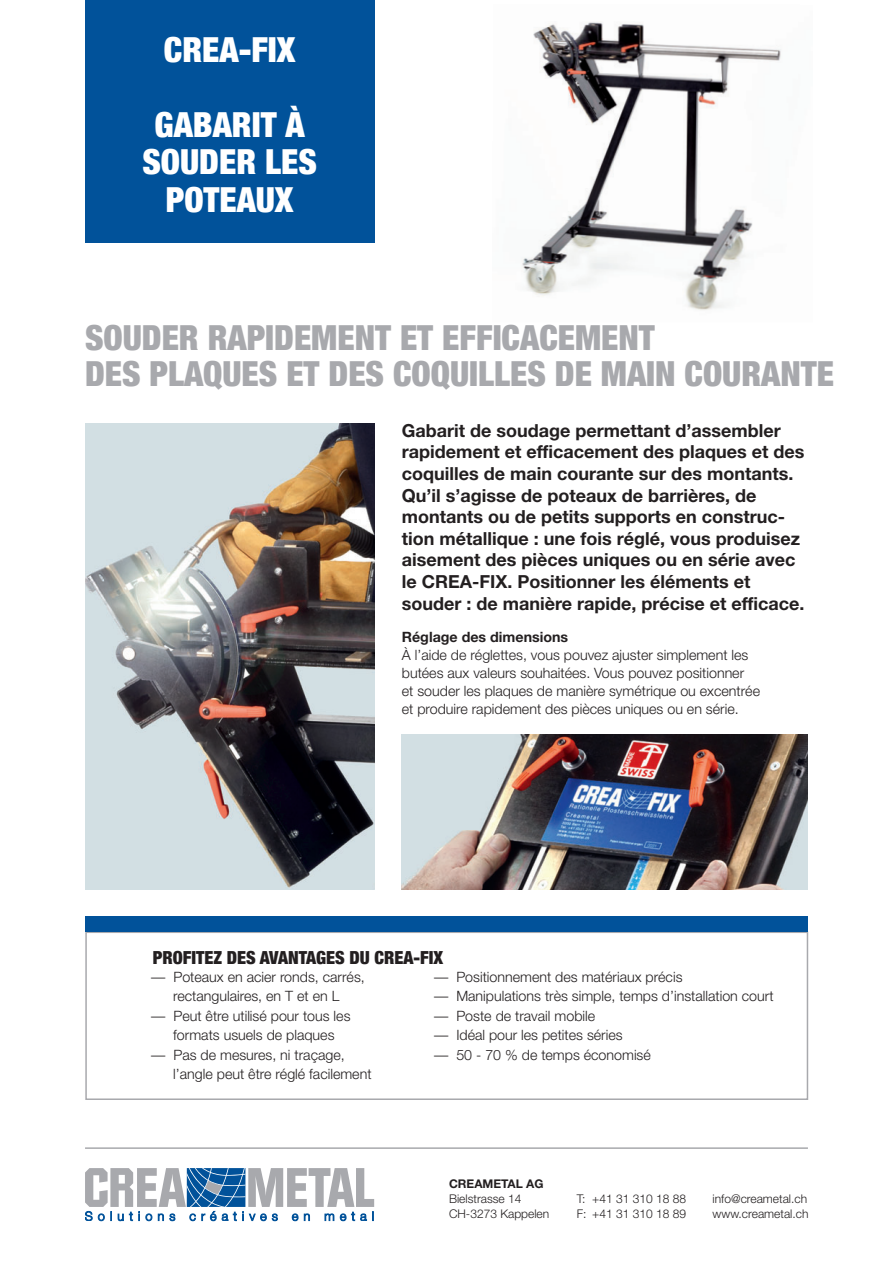
<style>
.page{position:relative;width:893px;height:1263px;background:#fff}
.page>*{position:absolute;margin:0;border:0;box-sizing:border-box;transform-origin:0 0}
.t1{font:900 condensed 34.5px/36px "Helvetica Neue";color:#a8a9ad}
.t2{font:900 condensed 34.5px/75px "Helvetica Neue";color:#fff}
.t3{font:700 18px/21.6px "Helvetica Neue";color:#231f20}
.t4{font:900 condensed 18px "Helvetica Neue";color:#231f20}
.t5{font:300 14.25px/19.5px "Helvetica Neue";color:#231f20;text-align:center}
.t6{font:700 14.25px "Helvetica Neue";color:#231f20}
.t7{font:300 12px/14.9px "Helvetica Neue";color:#231f20}
.t8{font:700 12px "Helvetica Neue";color:#231f20}
</style>
<div class="page">
<svg style="left:85px;top:1168px;width:289px;height:53px"></svg>
<div style="left:85px;top:931px;width:723px;height:169px;border:2px solid #a8a9ad"></div>
<div style="left:85px;top:916px;width:723px;height:15px;background:#01529a"></div>
<img style="left:85px;top:424px;width:289px;height:465px">
<img style="left:402px;top:735px;width:406px;height:154px">
<img style="left:522px;top:21px;width:259px;height:289px">
<hr style="left:85px;top:1147px;width:723px;height:2px;background:#a8a9ad">
<div style="left:85px;top:0;width:289px;height:242px;background:#01529a"></div>
<h1 class="t2" style="left:155px;top:11px;width:152px">CREA-FIX<br>GABARIT À</h1>
<h1 class="t2" style="left:142px;top:143px;width:176px;line-height:37.5px;text-align:center">SOUDER LES<br>POTEAUX</h1>
<h1 class="t1" style="left:85px;top:319px;width:750px">SOUDER RAPIDEMENT ET EFFICACEMENT<br>DES PLAQUES ET DES COQUILLES DE MAIN COURANTE</h1>
<p class="t3" style="left:402px;top:421px;width:404px">Gabarit de soudage permettant d’assembler rapidement et efficacement des plaques et des coquilles de main courante sur des montants.<br>Qu’il s’agisse de poteaux de barrières, de montants ou de petits supports en construc&shy;tion métallique : une fois réglé, vous produisez aisement des pièces uniques ou en série avec le CREA-FIX. Positionner les éléments et souder : de manière rapide, précise et efficace.</p>
<p class="t6" style="left:402px;top:631px;width:168px">Réglage des dimensions</p>
<p class="t5" style="left:402px;top:647px;width:360px;line-height:18px;text-align:left">À l’aide de réglettes, vous pouvez ajuster simplement les butées aux valeurs souhaitées. Vous pouvez positionner<br>et souder les plaques de manière symétrique ou excentrée et produire rapidement des pièces uniques ou en série.</p>
<p class="t4" style="left:153px;top:946px;width:292px">PROFITEZ DES AVANTAGES DU CREA-FIX</p>
<p class="t5" style="left:151px;top:968px;width:215px">— Poteaux en acier ronds, carrés, rectangulaires, en T et en L</p>
<p class="t5" style="left:151px;top:1007px;width:201px">— Peut être utilisé pour tous les formats usuels de plaques</p>
<p class="t5" style="left:173px;top:1046px;width:200px;text-align:left;text-indent:-22px">— Pas de mesures, ni traçage, l’angle peut être réglé facilement</p>
<p class="t5" style="left:434px;top:968px;width:250px">— Positionnement des matériaux précis</p>
<p class="t5" style="left:434px;top:988px;width:341px">— Manipulations très simple, temps d’installation court</p>
<p class="t5" style="left:434px;top:1007px;width:163px">— Poste de travail mobile</p>
<p class="t5" style="left:434px;top:1027px;width:190px">— Idéal pour les petites séries</p>
<p class="t5" style="left:434px;top:1046px;width:218px">— 50 - 70 % de temps économisé</p>
<p class="t8" style="left:449px;top:1179px;width:96px">CREAMETAL AG</p>
<p class="t7" style="left:449px;top:1192px;width:102px">Bielstrasse 14<br>CH-3273 Kappelen</p>
<p class="t7" style="left:577px;top:1192px;width:111px">T: +41 31 310 18 88<br>F: +41 31 310 18 89</p>
<p class="t7" style="left:713px;top:1192px;width:97px">info@creametal.ch www.creametal.ch</p>
</div>
